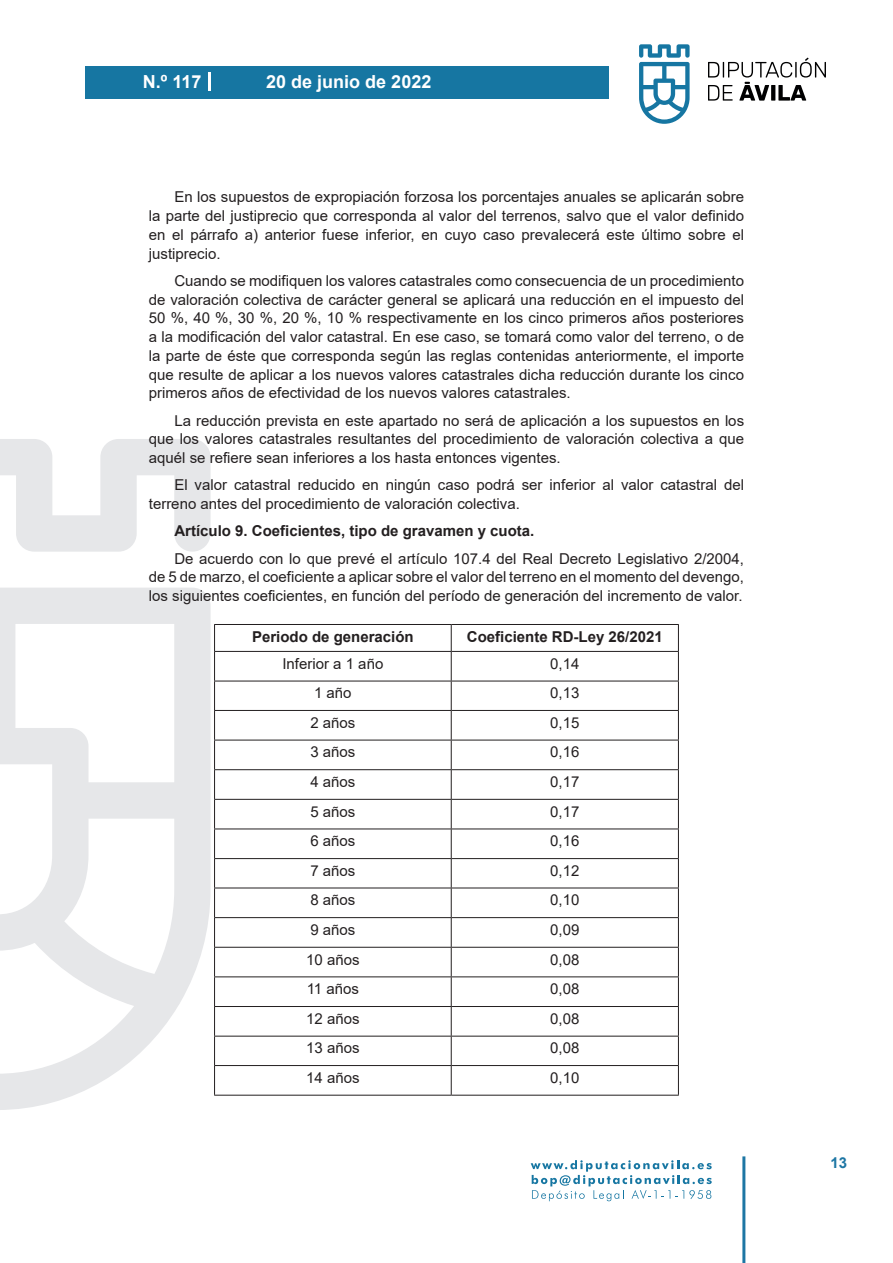
<style>
.page{position:relative;width:893px;height:1263px;background:#fff}
.page>*{position:absolute;margin:0;border:0;box-sizing:border-box;transform-origin:0 0}
.t1{font:700 18px "Arial";color:#fff}
.t2{font:15px/18.8px "Arial";color:#231f20;text-align:justify}
.t3{font:700 15px "Arial";color:#231f20}
.t4{font:700 15px "Arial";color:#1d76a4}
</style>
<div class="page">
<svg style="left:531px;top:1160px;width:181px;height:41px"></svg>
<div style="left:85px;top:66px;width:523px;height:33px;background:#1676a2"></div>
<svg style="left:639px;top:44px;width:51px;height:80px"></svg>
<svg style="left:708px;top:58px;width:118px;height:43px"></svg>
<hr style="left:742px;top:1156px;width:3px;height:107px;background:#1d76a4">
<svg style="left:208px;top:72px;width:2px;height:18px"></svg>
<svg style="left:0;top:439px;width:211px;height:671px"></svg>
<hr style="left:214px;top:624px;width:237px;height:1px;background:#231f20">
<hr style="left:451px;top:624px;width:228px;height:1px;background:#231f20">
<hr style="left:214px;top:651px;width:237px;height:1px;background:#231f20">
<hr style="left:451px;top:651px;width:228px;height:1px;background:#231f20">
<hr style="left:214px;top:681px;width:237px;height:1px;background:#231f20">
<hr style="left:451px;top:681px;width:228px;height:1px;background:#231f20">
<hr style="left:214px;top:710px;width:237px;height:1px;background:#231f20">
<hr style="left:451px;top:710px;width:228px;height:1px;background:#231f20">
<hr style="left:214px;top:740px;width:237px;height:1px;background:#231f20">
<hr style="left:451px;top:740px;width:228px;height:1px;background:#231f20">
<hr style="left:214px;top:769px;width:237px;height:1px;background:#231f20">
<hr style="left:451px;top:769px;width:228px;height:1px;background:#231f20">
<hr style="left:214px;top:799px;width:237px;height:1px;background:#231f20">
<hr style="left:451px;top:799px;width:228px;height:1px;background:#231f20">
<hr style="left:214px;top:828px;width:237px;height:1px;background:#231f20">
<hr style="left:451px;top:828px;width:228px;height:1px;background:#231f20">
<hr style="left:214px;top:858px;width:237px;height:1px;background:#231f20">
<hr style="left:451px;top:858px;width:228px;height:1px;background:#231f20">
<hr style="left:214px;top:888px;width:237px;height:1px;background:#231f20">
<hr style="left:451px;top:888px;width:228px;height:1px;background:#231f20">
<hr style="left:214px;top:917px;width:237px;height:1px;background:#231f20">
<hr style="left:451px;top:917px;width:228px;height:1px;background:#231f20">
<hr style="left:214px;top:947px;width:237px;height:1px;background:#231f20">
<hr style="left:451px;top:947px;width:228px;height:1px;background:#231f20">
<hr style="left:214px;top:976px;width:237px;height:1px;background:#231f20">
<hr style="left:451px;top:976px;width:228px;height:1px;background:#231f20">
<hr style="left:214px;top:1006px;width:237px;height:1px;background:#231f20">
<hr style="left:451px;top:1006px;width:228px;height:1px;background:#231f20">
<hr style="left:214px;top:1036px;width:237px;height:1px;background:#231f20">
<hr style="left:451px;top:1036px;width:228px;height:1px;background:#231f20">
<hr style="left:214px;top:1065px;width:237px;height:1px;background:#231f20">
<svg style="left:214px;top:625px;width:1px;height:470px"></svg>
<hr style="left:451px;top:1065px;width:228px;height:1px;background:#231f20">
<svg style="left:451px;top:625px;width:1px;height:470px"></svg>
<svg style="left:678px;top:625px;width:1px;height:470px"></svg>
<hr style="left:214px;top:1095px;width:237px;height:1px;background:#231f20">
<hr style="left:451px;top:1095px;width:228px;height:1px;background:#231f20">
<p class="t1" style="left:143px;top:69px;width:60px">N.º 117</p>
<p class="t1" style="left:266px;top:69px;width:167px">20 de junio de 2022</p>
<p class="t2" style="left:149px;top:188px;width:597px;text-indent:26px">En los supuestos de expropiación forzosa los porcentajes anuales se aplicarán sobre la parte del justiprecio que corresponda al valor del terrenos, salvo que el valor definido en el párrafo a) anterior fuese inferior, en cuyo caso prevalecerá este último sobre el justiprecio.</p>
<p class="t2" style="left:149px;top:271px;width:597px;text-indent:26px">Cuando se modifiquen los valores catastrales como consecuencia de un procedimiento de valoración colectiva de carácter general se aplicará una reducción en el impuesto del 50 %, 40 %, 30 %, 20 %, 10 % respectivamente en los cinco primeros años posteriores a la modificación del valor catastral. En ese caso, se tomará como valor del terreno, o de la parte de éste que corresponda según las reglas contenidas anteriormente, el importe que resulte de aplicar a los nuevos valores catastrales dicha reducción durante los cinco primeros años de efectividad de los nuevos valores catastrales.</p>
<p class="t2" style="left:149px;top:411px;width:597px;text-indent:26px">La reducción prevista en este apartado no será de aplicación a los supuestos en los que los valores catastrales resultantes del procedimiento de valoración colectiva a que aquél se refiere sean inferiores a los hasta entonces vigentes.</p>
<p class="t2" style="left:149px;top:476px;width:597px;text-indent:26px">El valor catastral reducido en ningún caso podrá ser inferior al valor catastral del terreno antes del procedimiento de valoración colectiva.</p>
<p class="t3" style="left:174px;top:520px;width:362px">Artículo 9. Coeficientes, tipo de gravamen y cuota.</p>
<p class="t2" style="left:149px;top:549px;width:597px;text-indent:26px">De acuerdo con lo que prevé el artículo 107.4 del Real Decreto Legislativo 2/2004, de 5 de marzo, el coeficiente a aplicar sobre el valor del terreno en el momento del devengo, los siguientes coeficientes, en función del período de generación del incremento de valor.</p>
<p class="t3" style="left:252px;top:626px;width:163px">Periodo de generación</p>
<p class="t3" style="left:467px;top:626px;width:197px">Coeficiente RD-Ley 26/2021</p>
<p class="t2" style="left:282px;top:654px;width:102px">Inferior a 1 año</p>
<p class="t2" style="left:550px;top:654px;width:31px">0,14</p>
<p class="t2" style="left:314px;top:684px;width:39px">1 año</p>
<p class="t2" style="left:550px;top:684px;width:31px">0,13</p>
<p class="t2" style="left:310px;top:713px;width:47px">2 años</p>
<p class="t2" style="left:550px;top:713px;width:31px">0,15</p>
<p class="t2" style="left:310px;top:743px;width:47px">3 años</p>
<p class="t2" style="left:550px;top:743px;width:31px">0,16</p>
<p class="t2" style="left:310px;top:772px;width:47px">4 años</p>
<p class="t2" style="left:550px;top:772px;width:31px">0,17</p>
<p class="t2" style="left:310px;top:802px;width:47px">5 años</p>
<p class="t2" style="left:550px;top:802px;width:31px">0,17</p>
<p class="t2" style="left:310px;top:831px;width:47px">6 años</p>
<p class="t2" style="left:550px;top:831px;width:31px">0,16</p>
<p class="t2" style="left:310px;top:861px;width:47px">7 años</p>
<p class="t2" style="left:550px;top:861px;width:31px">0,12</p>
<p class="t2" style="left:310px;top:890px;width:47px">8 años</p>
<p class="t2" style="left:550px;top:890px;width:31px">0,10</p>
<p class="t2" style="left:310px;top:920px;width:47px">9 años</p>
<p class="t2" style="left:550px;top:920px;width:31px">0,09</p>
<p class="t2" style="left:306px;top:950px;width:55px">10 años</p>
<p class="t2" style="left:550px;top:950px;width:31px">0,08</p>
<p class="t2" style="left:307px;top:979px;width:54px">11 años</p>
<p class="t2" style="left:550px;top:979px;width:31px">0,08</p>
<p class="t2" style="left:306px;top:1009px;width:55px">12 años</p>
<p class="t2" style="left:550px;top:1009px;width:31px">0,08</p>
<p class="t2" style="left:306px;top:1039px;width:55px">13 años</p>
<p class="t2" style="left:550px;top:1039px;width:31px">0,08</p>
<p class="t2" style="left:306px;top:1068px;width:55px">14 años</p>
<p class="t2" style="left:550px;top:1068px;width:31px">0,10</p>
<p class="t4" style="left:831px;top:1152px;width:18px">13</p>
</div>
